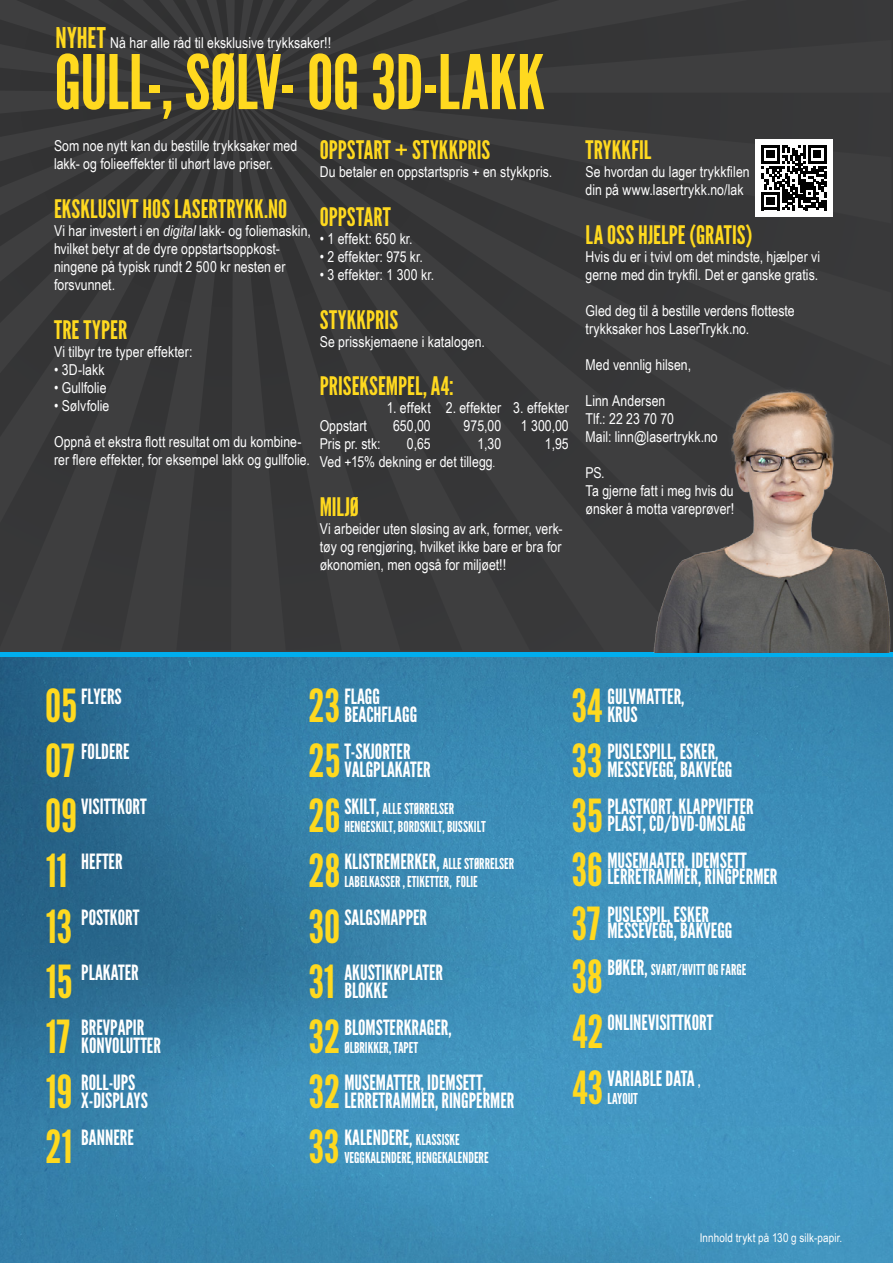
<style>
.page{position:relative;width:893px;height:1263px;background:#fff}
.page>*{position:absolute;margin:0;border:0;box-sizing:border-box;transform-origin:0 0}
.t1{font:75px "League Gothic";letter-spacing:-.01em;color:#ffd91f}
.t2{font:25.5px "League Gothic";letter-spacing:.005em;color:#ffd91f}
.t3{font:21px/18px "League Gothic";color:#fff}
.t4{font:15px/18px "Arial Narrow";color:#fff}
.t5{font:15px/18px "League Gothic";color:#fff}
.t6{font:12px "Arial Narrow";letter-spacing:.01em;color:#fff}
.s1{font-family:"League Gothic";font-size:28.5px;color:#ffd91f}
.s2{font-style:italic}
.s3{font-size:12px}
.s4{font-size:45.45px;color:#ffd91f}
.s5{font-size:21px}
.s6{font-size:15px}
</style>
<div class="page">
<div style="left:0;top:0;width:893px;height:657px;background:#3e3e3f"></div>
<svg style="left:172px;top:31px;width:646px;height:186px"></svg>
<img style="left:0;top:657px;width:893px;height:606px">
<div style="left:0;top:652px;width:893px;height:5px;background:#00aeef"></div>
<div style="left:755px;top:139px;width:78px;height:77px;background:#fff"></div>
<svg style="left:761px;top:145px;width:65px;height:65px"></svg>
<img style="left:653px;top:389px;width:238px;height:264px">
<p class="t4" style="left:56px;top:34px;width:277px"><span class="s1">NYHET</span> Nå har alle råd til eksklusive trykksaker!!</p>
<h1 class="t1" style="left:54px;top:38px;width:492px">GULL-, SØLV- OG 3D-LAKK</h1>
<p class="t4" style="left:54px;top:137px;width:245px">Som noe nytt kan du bestille trykksaker med lakk- og folieeffekter til uhørt lave priser.</p>
<h2 class="t2" style="left:54px;top:194px;width:235px">EKSKLUSIVT HOS LASERTRYKK.NO</h2>
<p class="t4" style="left:54px;top:221px;width:258px">Vi har investert i en <span class="s2">digital</span> lakk- og foliemaskin, hvilket betyr at de dyre oppstartsoppkost&shy;ningene på typisk rundt 2 500 kr nesten er forsvunnet.</p>
<h2 class="t2" style="left:54px;top:314px;width:75px">TRE TYPER</h2>
<p class="t4" style="left:54px;top:342px;width:140px">Vi tilbyr tre typer effekter:</p>
<p class="t4" style="left:54px;top:360px;width:52px">• 3D-lakk</p>
<p class="t4" style="left:54px;top:378px;width:54px">• Gullfolie</p>
<p class="t4" style="left:54px;top:396px;width:57px">• Sølvfolie</p>
<p class="t4" style="left:54px;top:432px;width:257px">Oppnå et ekstra flott resultat om du kombine&shy;rer flere effekter, for eksempel lakk og gullfolie.</p>
<h2 class="t2" style="left:320px;top:135px;width:172px">OPPSTART + STYKKPRIS</h2>
<p class="t4" style="left:320px;top:162px;width:234px">Du betaler en oppstartspris + en stykkpris.</p>
<h2 class="t2" style="left:320px;top:202px;width:73px">OPPSTART</h2>
<p class="t4" style="left:320px;top:229px;width:94px">• 1 effekt: 650 kr.</p>
<p class="t4" style="left:320px;top:247px;width:105px">• 2 effekter: 975 kr.</p>
<p class="t4" style="left:320px;top:265px;width:116px">• 3 effekter: 1 300 kr.</p>
<h2 class="t2" style="left:320px;top:304px;width:80px">STYKKPRIS</h2>
<p class="t4" style="left:320px;top:332px;width:167px">Se prisskjemaene i katalogen.</p>
<h2 class="t2" style="left:320px;top:371px;width:135px">PRISEKSEMPEL, A4:</h2>
<p class="t4" style="left:387px;top:398px;width:183px">1. effekt 2. effekter 3. effekter</p>
<p class="t4" style="left:320px;top:416px;width:49px">Oppstart</p>
<p class="t4" style="left:393px;top:416px;width:39px">650,00</p>
<p class="t4" style="left:464px;top:416px;width:39px">975,00</p>
<p class="t4" style="left:521px;top:416px;width:49px">1 300,00</p>
<p class="t4" style="left:320px;top:434px;width:62px">Pris pr. stk:</p>
<p class="t4" style="left:407px;top:434px;width:25px">0,65</p>
<p class="t4" style="left:477px;top:434px;width:25px">1,30</p>
<p class="t4" style="left:545px;top:434px;width:25px">1,95</p>
<p class="t4" style="left:320px;top:452px;width:177px">Ved +15% dekning er det tillegg<span class="s3">.</span></p>
<h2 class="t2" style="left:320px;top:491px;width:41px">MILJØ</h2>
<p class="t4" style="left:320px;top:519px;width:244px;text-align:justify">Vi arbeider uten sløsing av ark, former, verk&shy;tøy og rengjøring, hvilket ikke bare er bra for økonomien, men også for miljøet!!</p>
<h2 class="t2" style="left:585px;top:135px;width:67px">TRYKKFIL</h2>
<p class="t4" style="left:585px;top:162px;width:166px">Se hvordan du lager trykkfilen din på www.lasertrykk.no/lak</p>
<h2 class="t2" style="left:585px;top:220px;width:168px">LA OSS HJELPE (GRATIS)</h2>
<p class="t4" style="left:585px;top:247px;width:236px">Hvis du er i tvivl om det mindste, hjælper vi gerne med din trykfil. Det er ganske gratis.</p>
<p class="t4" style="left:585px;top:301px;width:211px">Gled deg til å bestille verdens flotteste trykksaker hos LaserTrykk.no.</p>
<p class="t4" style="left:585px;top:355px;width:107px">Med vennlig hilsen,</p>
<p class="t4" style="left:585px;top:391px;width:134px">Linn Andersen<br>Tlf.: 22 23 70 70<br>Mail: linn@lasertrykk.no</p>
<p class="t4" style="left:585px;top:463px;width:150px">PS.<br>Ta gjerne fatt i meg hvis du ønsker å motta vareprøver!</p>
<h3 class="t3" style="left:45px;top:688px;width:78px"><span class="s4">05</span> FLYERS</h3>
<h3 class="t3" style="left:45px;top:743px;width:86px"><span class="s4">07</span> FOLDERE</h3>
<h3 class="t3" style="left:45px;top:798px;width:103px"><span class="s4">09</span> VISITTKORT</h3>
<h3 class="t3" style="left:46px;top:853px;width:78px"><span class="s4">11</span> HEFTER</h3>
<h3 class="t3" style="left:46px;top:908px;width:95px"><span class="s4">13</span> POSTKORT</h3>
<h3 class="t3" style="left:46px;top:963px;width:94px"><span class="s4">15</span> PLAKATER</h3>
<h3 class="t3" style="left:81px;top:1018px;width:81px;text-indent:-35px"><span class="s4">17</span> BREVPAPIR<br>KONVOLUTTER</h3>
<h3 class="t3" style="left:81px;top:1074px;width:68px;text-indent:-35px"><span class="s4">19</span> ROLL-UPS<br>X-DISPLAYS</h3>
<h3 class="t3" style="left:46px;top:1129px;width:90px"><span class="s4">21</span> BANNERE</h3>
<h3 class="t3" style="left:344px;top:688px;width:74px;text-indent:-36px"><span class="s4">23</span> FLAGG<br>BEACHFLAGG</h3>
<h3 class="t3" style="left:344px;top:743px;width:88px;text-indent:-36px"><span class="s4">25</span> T-SKJORTER<br>VALGPLAKATER</h3>
<p class="t5" style="left:344px;top:800px;width:143px;text-indent:-36px"><span class="s4">26</span> <span class="s5">SKILT,</span> ALLE STØRRELSER<br>HENGESKILT, BORDSKILT, BUSSKILT</p>
<h3 class="t3" style="left:309px;top:853px;width:207px"><span class="s4">28</span> KLISTREMERKER, <span class="s6">ALLE STØRRELSER</span></h3>
<p class="t5" style="left:344px;top:873px;width:135px">LABELKASSER , ETIKETTER, FOLIE</p>
<h3 class="t3" style="left:309px;top:908px;width:120px"><span class="s4">30</span> SALGSMAPPER</h3>
<h3 class="t3" style="left:344px;top:963px;width:100px;text-indent:-36px"><span class="s4">31</span> AKUSTIKKPLATER<br>BLOKKE</h3>
<h3 class="t3" style="left:309px;top:1018px;width:144px"><span class="s4">32</span> BLOMSTERKRAGER,</h3>
<p class="t5" style="left:344px;top:1038px;width:75px">ØLBRIKKER, TAPET</p>
<h3 class="t3" style="left:344px;top:1074px;width:172px;text-indent:-36px"><span class="s4">32</span> MUSEMATTER, IDEMSETT,<br>LERRETRAMMER, RINGPERMER</h3>
<h3 class="t3" style="left:309px;top:1129px;width:153px"><span class="s4">33</span> KALENDERE, <span class="s6">KLASSISKE</span></h3>
<p class="t5" style="left:344px;top:1149px;width:146px">VEGGKALENDERE, HENGEKALENDERE</p>
<h3 class="t3" style="left:572px;top:688px;width:114px;text-align:center"><span class="s4">34</span> GULVMATTER,<br>KRUS</h3>
<h3 class="t3" style="left:607px;top:743px;width:127px;text-indent:-36px"><span class="s4">33</span> PUSLESPILL, ESKER,<br>MESSEVEGG, BAKVEGG</h3>
<h3 class="t3" style="left:607px;top:799px;width:148px;line-height:16.5px;text-indent:-36px"><span class="s4">35</span> PLASTKORT, KLAPPVIFTER<br>PLAST, CD/DVD-OMSLAG</h3>
<h3 class="t3" style="left:607px;top:852px;width:172px;line-height:16.5px;text-indent:-36px"><span class="s4">36</span> MUSEMAATER, IDEMSETT<br>LERRETRAMMER, RINGPERMER</h3>
<h3 class="t3" style="left:607px;top:906px;width:127px;line-height:16.5px;text-indent:-36px"><span class="s4">37</span> PUSLESPIL, ESKER<br>MESSEVEGG, BAKVEGG</h3>
<p class="t5" style="left:572px;top:961px;width:176px"><span class="s4">38</span> <span class="s5">BØKER,</span> SVART/HVITT OG FARGE</p>
<h3 class="t3" style="left:572px;top:1014px;width:143px"><span class="s4">42</span> ONLINEVISITTKORT</h3>
<h3 class="t3" style="left:572px;top:1069px;width:129px"><span class="s4">43</span> VARIABLEDATA <span class="s6">,</span></h3>
<p class="t5" style="left:607px;top:1089px;width:32px">LAYOUT</p>
<p class="t6" style="left:700px;top:1229px;width:144px">Innhold trykt på 130 g silk-papir.</p>
</div>
